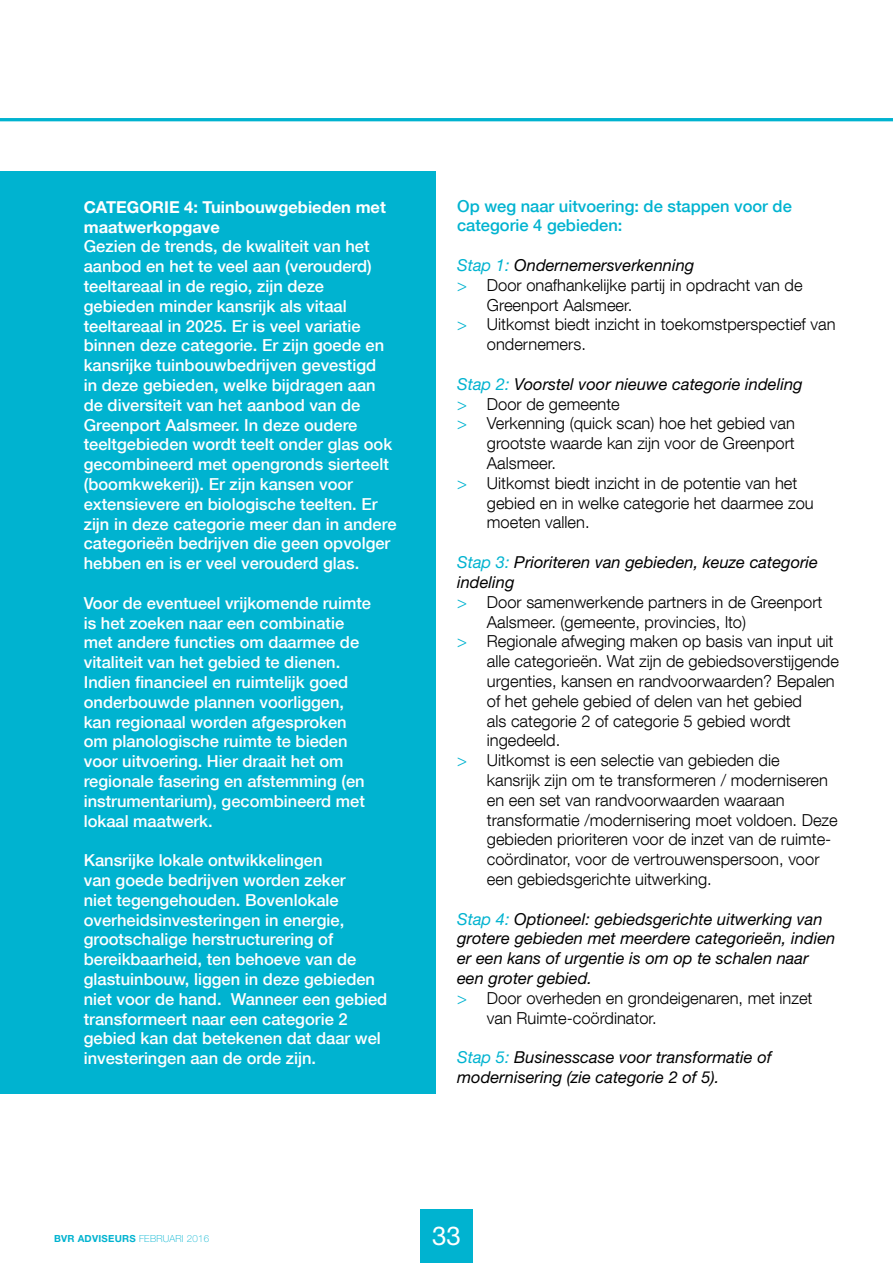
<style>
.page{position:relative;width:893px;height:1263px;background:#fff}
.page>*{position:absolute;margin:0;border:0;box-sizing:border-box;transform-origin:0 0}
.t1{font:25.95px "Helvetica Neue";color:#fff}
.t2{font:500 16.5px/19.8px "Helvetica Neue LT Com";color:#fff}
.t3{font:300 16.5px/19.8px "Helvetica Neue LT Com";color:#000}
.t4{font:italic 16.5px/19.8px "Helvetica Neue";color:#000}
.t5{font:500 16.5px/19.8px "Helvetica Neue LT Com";color:#00b3d0}
.t6{font:700 16.5px/19.8px "Helvetica Neue";color:#fff}
.t7{font:700 9.75px "Helvetica Neue";letter-spacing:.025em;color:#00b3d0}
.s1{color:#00b3d0}
.s2{font-weight:100}
</style>
<div class="page">
<hr style="left:0;top:118px;width:893px;height:3px;background:#00b3d0">
<div style="left:0;top:171px;width:436px;height:923px;background:#00b3d0"></div>
<div style="left:420px;top:1210px;width:53px;height:53px;background:#00b3d0"></div>
<p class="t6" style="left:84px;top:197px;width:304px">Categorie 4: Tuinbouwgebieden met maatwerkopgave</p>
<p class="t2" style="left:84px;top:236px;width:314px">Gezien de trends, de kwaliteit van het aanbod en het te veel aan (verouderd) teeltareaal in de regio, zijn deze gebieden minder kansrijk als vitaal teeltareaal in 2025. Er is veel variatie binnen deze categorie. Er zijn goede en kansrijke tuinbouwbedrijven gevestigd<br>in deze gebieden, welke bijdragen aan de diversiteit van het aanbod van de Greenport Aalsmeer. In deze oudere teeltgebieden wordt teelt onder glas ook gecombineerd met opengronds sierteelt (boomkwekerij). Er zijn kansen voor extensievere en biologische teelten. Er zijn in deze categorie meer dan in andere categorieën bedrijven die geen opvolger hebben en is er veel verouderd glas.</p>
<p class="t2" style="left:84px;top:593px;width:289px">Voor de eventueel vrijkomende ruimte is het zoeken naar een combinatie met andere functies om daarmee de vitaliteit van het gebied te dienen.<br>Indien financieel en ruimtelijk goed onderbouwde plannen voorliggen, kan regionaal worden afgesproken om planologische ruimte te bieden voor uitvoering. Hier draait het om regionale fasering en afstemming (en instrumentarium), gecombineerd met lokaal maatwerk.</p>
<p class="t2" style="left:84px;top:850px;width:305px">Kansrijke lokale ontwikkelingen<br>van goede bedrijven worden zeker<br>niet tegengehouden. Bovenlokale overheidsinvesteringen in energie, grootschalige herstructurering of bereikbaarheid, ten behoeve van de glastuinbouw, liggen in deze gebieden niet voor de hand. Wanneer een gebied transformeert naar een categorie 2 gebied kan dat betekenen dat daar wel investeringen aan de orde zijn.</p>
<p class="t5" style="left:457px;top:196px;width:336px">Op weg naar uitvoering: de stappen voor de categorie 4 gebieden:</p>
<p class="t4" style="left:457px;top:255px;width:239px"><span class="s1">Stap 1:</span> Ondernemersverkenning</p>
<p class="t3" style="left:457px;top:275px;width:347px"><span class="s1">&gt;</span> Door onafhankelijke partij in opdracht van de</p>
<p class="t3" style="left:487px;top:295px;width:147px">Greenport Aalsmeer.</p>
<p class="t3" style="left:457px;top:314px;width:380px"><span class="s1">&gt;</span> Uitkomst biedt inzicht in toekomstperspectief van</p>
<p class="t3" style="left:487px;top:334px;width:101px">ondernemers.</p>
<p class="t4" style="left:457px;top:374px;width:347px"><span class="s1">Stap 2:</span> Voorstel voor nieuwe categorie indeling</p>
<p class="t3" style="left:457px;top:394px;width:164px"><span class="s1">&gt;</span> Door de gemeente</p>
<p class="t3" style="left:457px;top:413px;width:339px"><span class="s1">&gt;</span> Verkenning (quick scan) hoe het gebied van</p>
<p class="t3" style="left:487px;top:433px;width:309px">grootste waarde kan zijn voor de Greenport</p>
<p class="t3" style="left:487px;top:453px;width:71px">Aalsmeer.</p>
<p class="t3" style="left:457px;top:473px;width:342px"><span class="s1">&gt;</span> Uitkomst biedt inzicht in de potentie van het</p>
<p class="t3" style="left:487px;top:493px;width:328px">gebied en in welke categorie het daarmee zou</p>
<p class="t3" style="left:487px;top:512px;width:104px">moeten vallen.</p>
<p class="t4" style="left:457px;top:552px;width:363px"><span class="s1">Stap 3:</span> Prioriteren van gebieden, keuze categorie indeling</p>
<p class="t3" style="left:457px;top:592px;width:367px"><span class="s1">&gt;</span> Door samenwerkende partners in de Greenport</p>
<p class="t3" style="left:487px;top:611px;width:261px">Aalsmeer. (gemeente, provincies, lto)</p>
<p class="t3" style="left:457px;top:631px;width:378px"><span class="s1">&gt;</span> Regionale afweging maken op basis van input uit</p>
<p class="t3" style="left:487px;top:651px;width:354px">alle categorieën. Wat zijn de gebiedsoverstijgende</p>
<p class="t3" style="left:487px;top:671px;width:349px">urgenties, kansen en randvoorwaarden? Bepalen</p>
<p class="t3" style="left:487px;top:691px;width:317px">of het gehele gebied of delen van het gebied</p>
<p class="t3" style="left:487px;top:710px;width:305px">als categorie 2 of categorie 5 gebied wordt</p>
<p class="t3" style="left:487px;top:730px;width:75px">ingedeeld.</p>
<p class="t3" style="left:457px;top:750px;width:324px"><span class="s1">&gt;</span> Uitkomst is een selectie van gebieden die</p>
<p class="t3" style="left:487px;top:770px;width:343px">kansrijk zijn om te transformeren / moderniseren</p>
<p class="t3" style="left:487px;top:790px;width:299px">en een set van randvoorwaarden waaraan</p>
<p class="t3" style="left:487px;top:809px;width:352px">transformatie /modernisering moet voldoen. Deze</p>
<p class="t3" style="left:487px;top:829px;width:346px">gebieden prioriteren voor de inzet van de ruimte-</p>
<p class="t3" style="left:487px;top:849px;width:334px">coördinator, voor de vertrouwenspersoon, voor</p>
<p class="t3" style="left:487px;top:869px;width:226px">een gebiedsgerichte uitwerking.</p>
<p class="t4" style="left:457px;top:908px;width:380px"><span class="s1">Stap 4:</span> Optioneel: gebiedsgerichte uitwerking van grotere gebieden met meerdere categorieën, indien er een kans of urgentie is om op te schalen naar een groter gebied.</p>
<p class="t3" style="left:487px;top:988px;width:327px;text-indent:-30px"><span class="s1">&gt;</span> Door overheden en grondeigenaren, met inzet van Ruimte-coördinator.</p>
<p class="t4" style="left:457px;top:1047px;width:316px"><span class="s1">Stap 5:</span> Businesscase voor transformatie of modernisering (zie categorie 2 of 5).</p>
<p class="t7" style="left:54px;top:1232px;width:157px">BVR Adviseurs <span class="s2">FEBRUARI 2016</span></p>
<h1 class="t1" style="left:432px;top:1221px;width:30px">33</h1>
</div>
